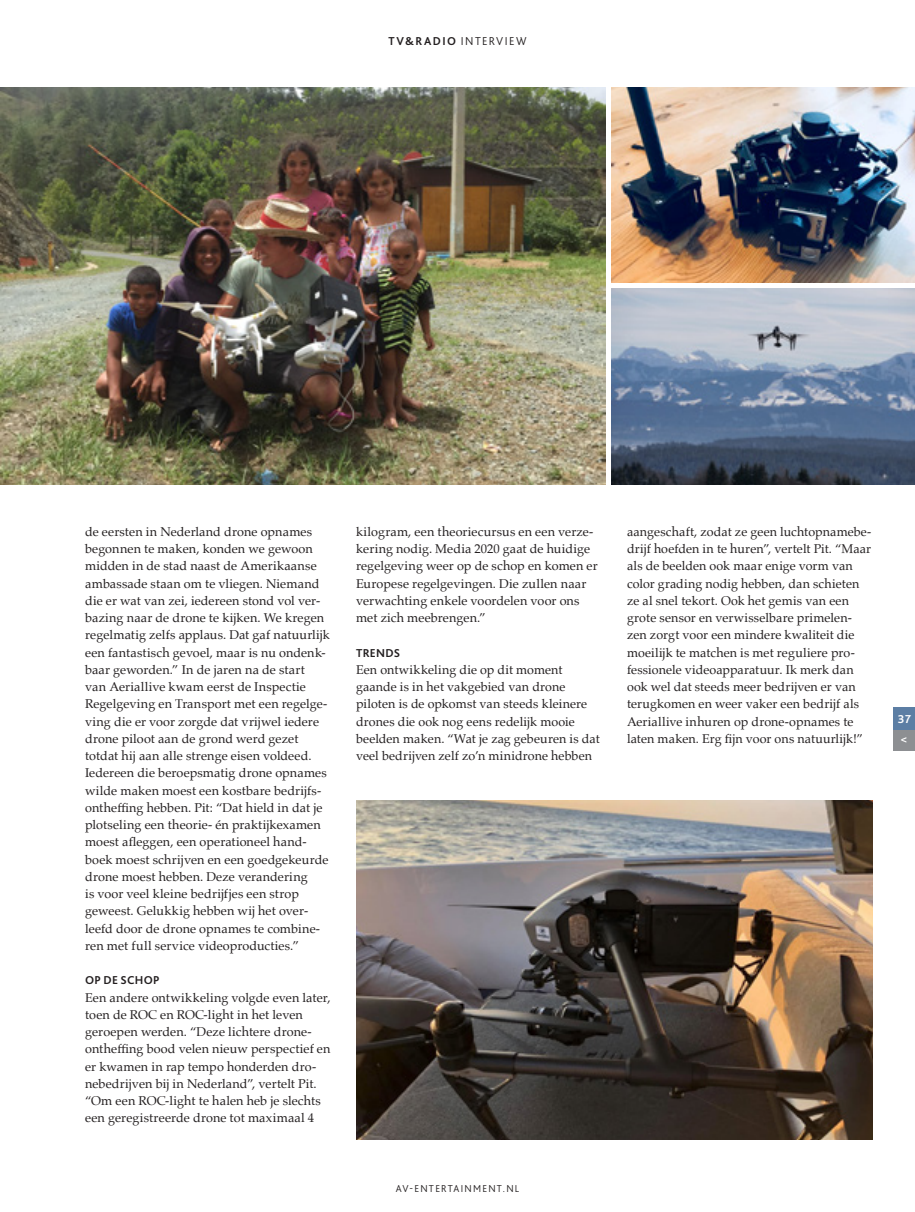
<style>
.page{position:relative;width:915px;height:1212px;background:#fff}
.page>*{position:absolute;margin:0;border:0;box-sizing:border-box;transform-origin:0 0}
.platte_tekst{font:12.75px/17.2px "Palatino";letter-spacing:.005em;color:#231f20}
.kop_alinea{font:300 12px "Bliss 2";letter-spacing:.12em;color:#231f20}
.kop_alinea-2{font:700 12px "Bliss 2";letter-spacing:.025em;color:#231f20}
.kop_alinea-3{font:700 12px "Bliss 2";color:#fff}
.kop_alinea-4{font:300 10.5px "Bliss 2";letter-spacing:.125em;color:#231f20}
.s1{font-weight:700}
</style>
<div class="page">
<div style="left:893px;top:728px;width:21px;height:22px;background:#8d8f92"></div>
<div style="left:893px;top:707px;width:21px;height:22px;background:#5c7ea4"></div>
<img style="left:0;top:87px;width:605px;height:397px">
<img style="left:356px;top:800px;width:516px;height:339px">
<img style="left:611px;top:87px;width:303px;height:196px">
<img style="left:611px;top:288px;width:303px;height:196px">
<p class="kop_alinea" style="left:388px;top:33px;width:139px"><span class="s1">TV&amp;RADIO</span> INTERVIEW</p>
<p class="platte_tekst" style="left:85px;top:523px;width:246px">de eersten in Nederland drone opnames begonnen te maken, konden we gewoon midden in de stad naast de Amerikaanse ambassade staan om te vliegen. Niemand die er wat van zei, iedereen stond vol ver&shy;bazing naar de drone te kijken. We kregen regelmatig zelfs applaus. Dat gaf natuurlijk een fantastisch gevoel, maar is nu ondenk&shy;baar geworden.” In de jaren na de start<br>van Aeriallive kwam eerst de Inspectie Regelgeving en Transport met een regelge&shy;ving die er voor zorgde dat vrijwel iedere drone piloot aan de grond werd gezet totdat hij aan alle strenge eisen voldeed.<br>Iedereen die beroepsmatig drone opnames wilde maken moest een kostbare bedrijfs&shy;ontheffing hebben. Pit: “Dat hield in dat je plotseling een theorie- én praktijkexamen moest afleggen, een operationeel hand&shy;boek moest schrijven en een goedgekeurde drone moest hebben. Deze verandering<br>is voor veel kleine bedrijfjes een strop geweest. Gelukkig hebben wij het over&shy;leefd door de drone opnames te combine&shy;ren met full service videoproducties.”</p>
<p class="kop_alinea-2" style="left:85px;top:973px;width:76px">OP DE SCHOP</p>
<p class="platte_tekst" style="left:85px;top:988px;width:247px">Een andere ontwikkeling volgde even later, toen de ROC en ROC-light in het leven geroepen werden. “Deze lichtere drone&shy;ontheffing bood velen nieuw perspectief en er kwamen in rap tempo honderden dro&shy;nebedrijven bij in Nederland”, vertelt Pit. “Om een ROC-light te halen heb je slechts een geregistreerde drone tot maximaal 4</p>
<p class="platte_tekst" style="left:356px;top:523px;width:243px">kilogram, een theoriecursus en een verze&shy;kering nodig. Media 2020 gaat de huidige regelgeving weer op de schop en komen er Europese regelgevingen. Die zullen naar verwachting enkele voordelen voor ons met zich meebrengen.”</p>
<p class="kop_alinea-2" style="left:356px;top:645px;width:46px">TRENDS</p>
<p class="platte_tekst" style="left:356px;top:661px;width:245px">Een ontwikkeling die op dit moment gaande is in het vakgebied van drone piloten is de opkomst van steeds kleinere drones die ook nog eens redelijk mooie beelden maken. “Wat je zag gebeuren is dat veel bedrijven zelf zo’n minidrone hebben</p>
<p class="kop_alinea-4" style="left:395px;top:1182px;width:125px">AV-ENTERTAINMENT.NL</p>
<p class="platte_tekst" style="left:626px;top:523px;width:246px">aangeschaft, zodat ze geen luchtopnamebe&shy;drijf hoefden in te huren”, vertelt Pit. “Maar als de beelden ook maar enige vorm van color grading nodig hebben, dan schieten ze al snel tekort. Ook het gemis van een grote sensor en verwisselbare primelen&shy;zen zorgt voor een mindere kwaliteit die moeilijk te matchen is met reguliere pro&shy;fessionele videoapparatuur. Ik merk dan ook wel dat steeds meer bedrijven er van terugkomen en weer vaker een bedrijf als Aeriallive inhuren op drone-opnames te laten maken. Erg fijn voor ons natuurlijk!”</p>
<p class="kop_alinea-3" style="left:897px;top:711px;width:15px">37</p>
<p class="kop_alinea-3" style="left:900px;top:732px;width:8px">&lt;</p>
</div>
